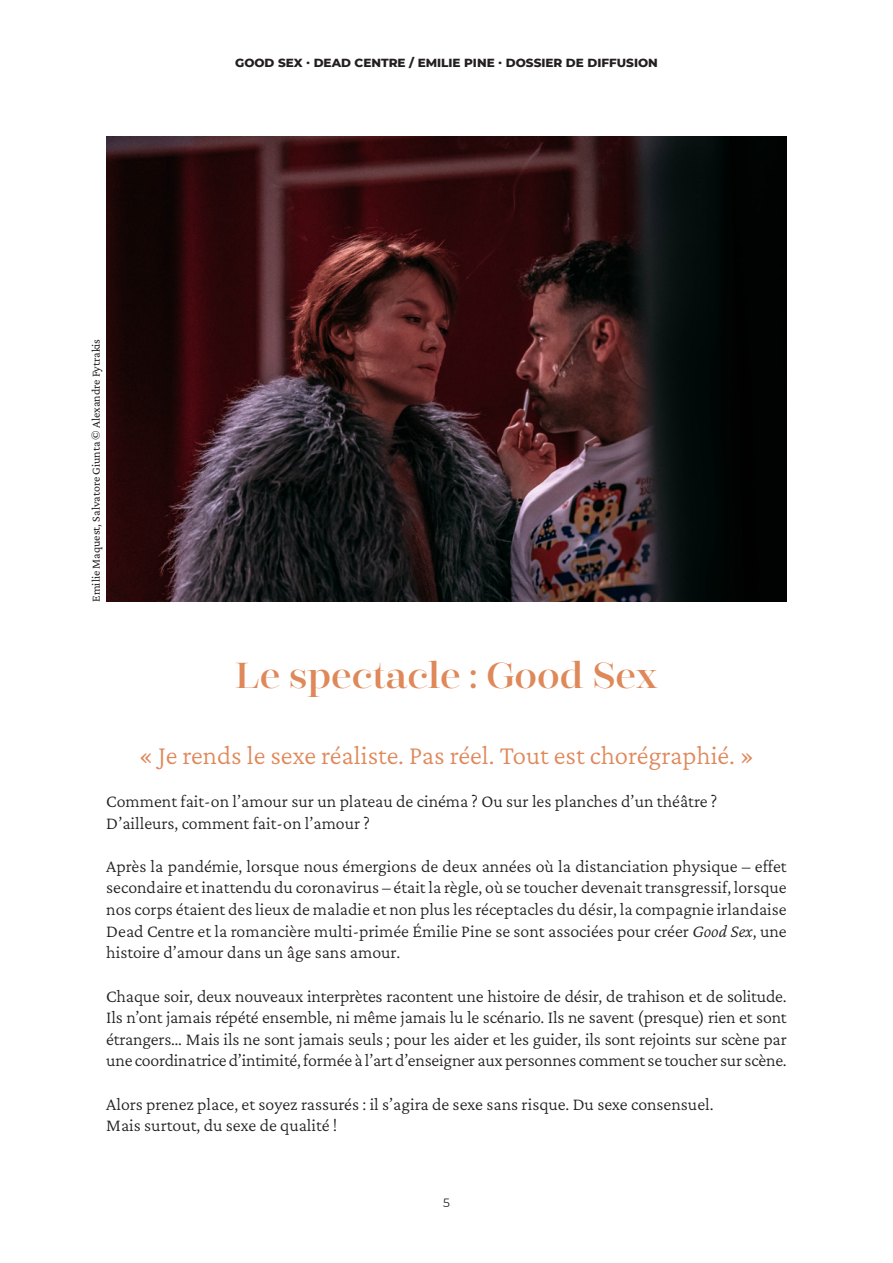
<style>
.page{position:relative;width:893px;height:1263px;background:#fff}
.page>*{position:absolute;margin:0;border:0;box-sizing:border-box;transform-origin:0 0}
.t1{font:36px "Encorpada Classic";color:#df8859}
.t2{font:300 27px "Crimson Pro";color:#df8859}
.t3{font:300 18px/21.6px "Crimson Pro";color:#231f20;text-align:justify}
.t4{font:800 12px "Montserrat";color:#231f20}
.t5{font:12px "Crimson Pro";color:#231f20}
.t6{font:12px "Montserrat";color:#231f20}
.s1{font-style:italic}
</style>
<div class="page">
<img style="left:106px;top:136px;width:681px;height:466px">
<p class="t5" style="left:88px;top:602px;width:264px;rotate:-90deg">Emilie Maquest, Salvatore Giunta © Alexandre Fytrakis</p>
<p class="t4" style="left:235px;top:54px;width:424px">GOOD SEX · DEAD CENTRE / EMILIE PINE · DOSSIER DE DIFFUSION</p>
<p class="t1" style="left:235px;top:651px;width:424px">Le spectacle : Good Sex</p>
<p class="t2" style="left:139px;top:738px;width:617px">« Je rends le sexe réaliste. Pas réel. Tout est chorégraphié. »</p>
<p class="t3" style="left:106px;top:790px;width:612px">Comment fait-on l’amour sur un plateau de cinéma ? Ou sur les planches d’un théâtre ?</p>
<p class="t3" style="left:106px;top:812px;width:265px">D’ailleurs, comment fait-on l’amour ?</p>
<p class="t3" style="left:106px;top:855px;width:682px">Après la pandémie, lorsque nous émergions de deux années où la distanciation physique – effet secondaire et inattendu du coronavirus – était la règle, où se toucher devenait transgressif, lorsque nos corps étaient des lieux de maladie et non plus les réceptacles du désir, la compagnie irlandaise Dead Centre et la romancière multi-primée Émilie Pine se sont associées pour créer <span class="s1">Good Sex</span>, une histoire d’amour dans un âge sans amour.</p>
<p class="t3" style="left:106px;top:984px;width:682px">Chaque soir, deux nouveaux interprètes racontent une histoire de désir, de trahison et de solitude.<br>Ils n’ont jamais répété ensemble, ni même jamais lu le scénario. Ils ne savent (presque) rien et sont étrangers… Mais ils ne sont jamais seuls ; pour les aider et les guider, ils sont rejoints sur scène par une coordinatrice d’intimité, formée à l’art d’enseigner aux personnes comment se toucher sur scène.</p>
<p class="t3" style="left:106px;top:1092px;width:609px">Alors prenez place, et soyez rassurés : il s’agira de sexe sans risque. Du sexe consensuel.</p>
<p class="t3" style="left:106px;top:1114px;width:233px">Mais surtout, du sexe de qualité !</p>
<p class="t6" style="left:443px;top:1194px;width:8px">5</p>
</div>
